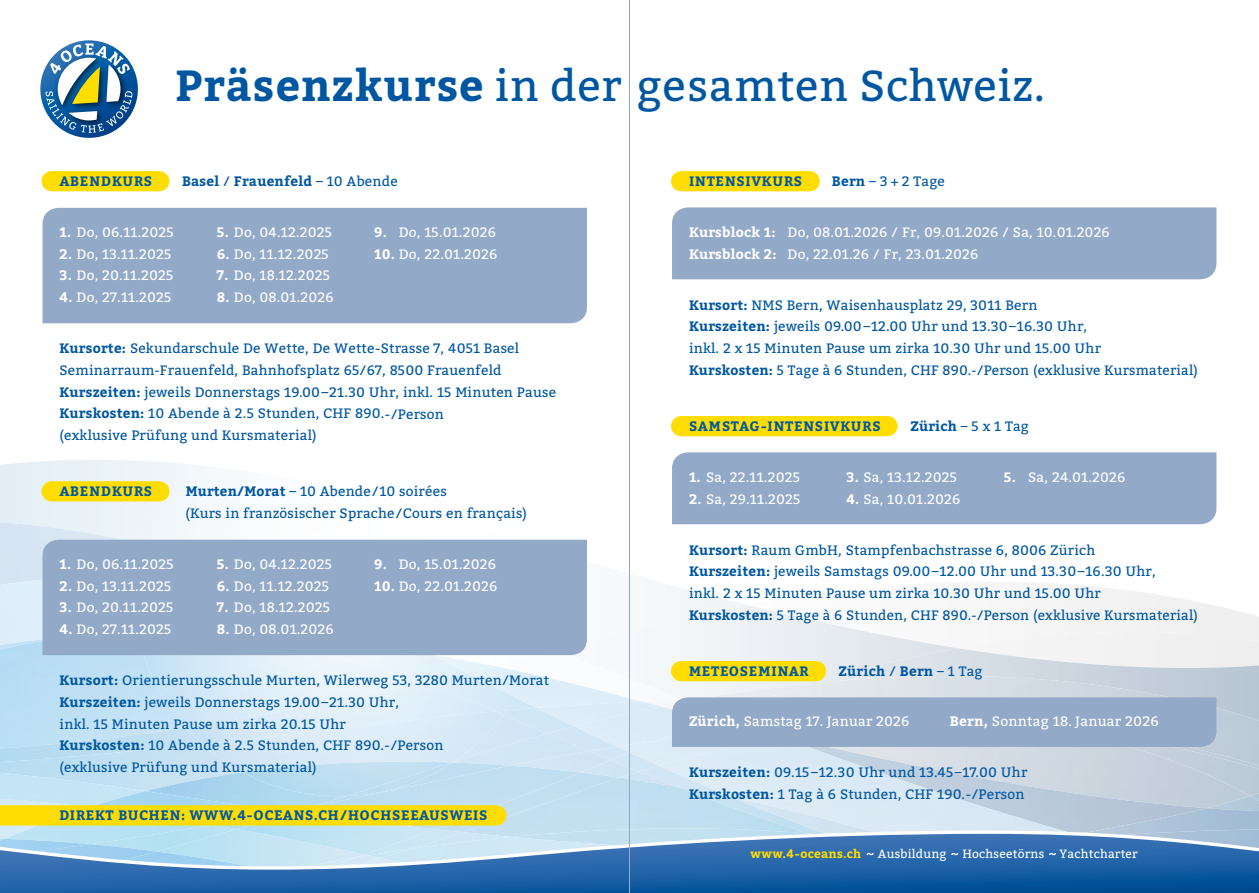
<style>
.page{position:relative;width:1259px;height:893px;background:#fff}
.page>*{position:absolute;margin:0;border:0;box-sizing:border-box;transform-origin:0 0}
.t1{font:43.35px "Bitter";letter-spacing:.015em;color:#0057a1}
.t2{font:13.65px/21.8px "Bitter";letter-spacing:.015em;color:#0057a1}
.t3{font:13.65px/21.8px "Bitter";letter-spacing:.015em;color:#fff}
.t4{font:700 13.65px "Bitter";letter-spacing:.05em;color:#0057a1}
.t5{font:700 13.65px "Bitter";letter-spacing:.015em;color:#0057a1}
.t6{font:12px "Bitter";letter-spacing:.015em;color:#fff}
.t7{font:700 12px "Bitter";letter-spacing:.015em;color:#fd0}
.s1{font-weight:700}
.s2{font-weight:400}
</style>
<div class="page">
<svg style="left:41px;top:171px;width:1176px;height:369px"></svg>
<div style="left:957px;top:632px;width:302px;height:16px;background:#f3f3f3"></div>
<img style="left:814px;top:648px;width:445px;height:28px">
<img style="left:693px;top:683px;width:69px;height:14px">
<img style="left:762px;top:676px;width:497px;height:24px">
<img style="left:1216px;top:700px;width:43px;height:26px">
<img style="left:1250px;top:726px;width:9px;height:63px">
<div style="left:1206px;top:723px;width:44px;height:73px;background:#becbd9"></div>
<img style="left:0;top:460px;width:176px;height:61px">
<img style="left:1075px;top:747px;width:131px;height:61px">
<img style="left:0;top:521px;width:138px;height:54px">
<div style="left:538px;top:651px;width:147px;height:46px;background:#f6f8fa"></div>
<img style="left:528px;top:673px;width:115px;height:29px">
<div style="left:574px;top:706px;width:98px;height:35px;background:#dcecf7"></div>
<img style="left:656px;top:719px;width:16px;height:11px">
<img style="left:630px;top:730px;width:42px;height:21px">
<img style="left:659px;top:737px;width:416px;height:92px">
<img style="left:0;top:575px;width:43px;height:58px">
<img style="left:515px;top:697px;width:21px;height:11px">
<img style="left:507px;top:708px;width:67px;height:18px">
<img style="left:547px;top:726px;width:70px;height:20px">
<img style="left:588px;top:746px;width:41px;height:5px">
<img style="left:588px;top:751px;width:71px;height:15px">
<img style="left:639px;top:766px;width:93px;height:12px">
<div style="left:504px;top:734px;width:84px;height:32px;background:#d2e6f5"></div>
<img style="left:580px;top:760px;width:59px;height:12px">
<img style="left:620px;top:772px;width:57px;height:6px">
<div style="left:830px;top:797px;width:110px;height:32px;background:#dceaf5"></div>
<img style="left:807px;top:787px;width:23px;height:41px">
<img style="left:145px;top:772px;width:149px;height:33px">
<img style="left:294px;top:766px;width:286px;height:39px">
<img style="left:435px;top:772px;width:185px;height:57px">
<img style="left:462px;top:778px;width:345px;height:51px">
<img style="left:511px;top:828px;width:355px;height:1px">
<img style="left:1250px;top:789px;width:9px;height:7px">
<img style="left:1206px;top:796px;width:53px;height:12px">
<img style="left:1075px;top:808px;width:184px;height:21px">
<img style="left:0;top:767px;width:145px;height:38px">
<img style="left:4px;top:825px;width:86px;height:4px">
<img style="left:90px;top:791px;width:197px;height:14px">
<img style="left:212px;top:825px;width:24px;height:4px">
<img style="left:236px;top:825px;width:199px;height:4px">
<img style="left:176px;top:384px;width:365px;height:79px">
<img style="left:138px;top:463px;width:408px;height:77px">
<img style="left:422px;top:673px;width:93px;height:38px">
<svg style="left:496px;top:710px;width:11px;height:5px"></svg>
<img style="left:137px;top:655px;width:285px;height:73px">
<img style="left:186px;top:683px;width:310px;height:61px">
<img style="left:202px;top:711px;width:302px;height:61px">
<img style="left:243px;top:762px;width:103px;height:34px">
<div style="left:346px;top:762px;width:106px;height:34px;background:#c1dff1"></div>
<svg style="left:0;top:829px;width:1259px;height:64px;background:#588ec0"></svg>
<div style="left:672px;top:207px;width:544px;height:72px;background:#92a9c8"></div>
<div style="left:43px;top:540px;width:544px;height:115px;background:#92a9c8"></div>
<div style="left:43px;top:208px;width:544px;height:115px;background:#92a9c8"></div>
<svg style="left:40px;top:40px;width:98px;height:98px"></svg>
<div style="left:681px;top:171px;width:128px;height:20px;background:#fd0"></div>
<div style="left:52px;top:171px;width:107px;height:20px;background:#fd0"></div>
<div style="left:681px;top:416px;width:206px;height:20px;background:#fd0"></div>
<div style="left:681px;top:661px;width:135px;height:20px;background:#fd0"></div>
<div style="left:52px;top:481px;width:107px;height:20px;background:#fd0"></div>
<svg style="left:866px;top:853px;width:7px;height:2px"></svg>
<svg style="left:951px;top:853px;width:7px;height:2px"></svg>
<svg style="left:1049px;top:853px;width:7px;height:2px"></svg>
<div style="left:672px;top:452px;width:544px;height:72px;background:#92a9c8"></div>
<div style="left:672px;top:697px;width:544px;height:50px;background:#92a9c8"></div>
<div style="left:0;top:805px;width:496px;height:20px;background:#fd0"></div>
<hr style="left:629px;top:0;width:1px;height:893px;background:#92a9c8">
<h1 class="t1" style="left:175px;top:55px;width:871px"><span class="s1">Präsenzkurse</span> in der gesamten Schweiz.</h1>
<p class="t4" style="left:60px;top:171px;width:42px">Abendk</p>
<p class="t4" style="left:122px;top:171px;width:30px">urs</p>
<p class="t5" style="left:182px;top:171px;width:217px">Basel <span class="s2">/</span> Frauenfeld <span class="s2">– 10 Abende</span></p>
<p class="t3" style="left:60px;top:221px;width:116px"><span class="s1">1.</span> Do, 06.11.2025</p>
<p class="t3" style="left:217px;top:221px;width:117px"><span class="s1">5.</span> Do, 04.12.2025</p>
<p class="t3" style="left:374px;top:221px;width:123px"><span class="s1">9.</span> Do, 15.01.2026</p>
<p class="t3" style="left:60px;top:243px;width:113px"><span class="s1">2.</span> Do, 13.11.2025</p>
<p class="t3" style="left:217px;top:243px;width:113px"><span class="s1">6.</span> Do, 11.12.2025</p>
<p class="t3" style="left:374px;top:243px;width:124px"><span class="s1">10.</span> Do, 22.01.2026</p>
<p class="t3" style="left:60px;top:264px;width:115px"><span class="s1">3.</span> Do, 20.11.2025</p>
<p class="t3" style="left:217px;top:264px;width:114px"><span class="s1">7.</span> Do, 18.12.2025</p>
<p class="t3" style="left:60px;top:286px;width:113px"><span class="s1">4.</span> Do, 27.11.2025</p>
<p class="t3" style="left:217px;top:286px;width:118px"><span class="s1">8.</span> Do, 08.01.2026</p>
<p class="t2" style="left:60px;top:337px;width:498px"><span class="s1">Kursorte:</span> Sekundarschule De Wette, De Wette-Strasse 7, 4051 Basel Seminarraum-Frauenfeld, Bahnhofsplatz 65/67, 8500 Frauenfeld <span class="s1">Kurszeiten:</span> jeweils Donnerstags 19.00–21.30 Uhr, inkl. 15 Minuten Pause <span class="s1">Kurskosten:</span> 10 Abende à 2.5 Stunden, CHF 890.-/Person<br>(exklusive Prüfung und Kursmaterial)</p>
<p class="t4" style="left:60px;top:481px;width:42px">Abendk</p>
<p class="t4" style="left:122px;top:481px;width:30px">urs</p>
<p class="t2" style="left:185px;top:480px;width:343px"><span class="s1">Murten/Morat</span> – 10 Abende/10 soirées<br>(Kurs in französischer Sprache/Cours en français)</p>
<p class="t3" style="left:60px;top:553px;width:116px"><span class="s1">1.</span> Do, 06.11.2025</p>
<p class="t3" style="left:217px;top:553px;width:117px"><span class="s1">5.</span> Do, 04.12.2025</p>
<p class="t3" style="left:374px;top:553px;width:123px"><span class="s1">9.</span> Do, 15.01.2026</p>
<p class="t3" style="left:60px;top:575px;width:113px"><span class="s1">2.</span> Do, 13.11.2025</p>
<p class="t3" style="left:217px;top:575px;width:113px"><span class="s1">6.</span> Do, 11.12.2025</p>
<p class="t3" style="left:374px;top:575px;width:124px"><span class="s1">10.</span> Do, 22.01.2026</p>
<p class="t3" style="left:60px;top:596px;width:115px"><span class="s1">3.</span> Do, 20.11.2025</p>
<p class="t3" style="left:217px;top:596px;width:114px"><span class="s1">7.</span> Do, 18.12.2025</p>
<p class="t3" style="left:60px;top:618px;width:113px"><span class="s1">4.</span> Do, 27.11.2025</p>
<p class="t3" style="left:217px;top:618px;width:118px"><span class="s1">8.</span> Do, 08.01.2026</p>
<p class="t2" style="left:60px;top:669px;width:491px"><span class="s1">Kursort:</span> Orientierungsschule Murten, Wilerweg 53, 3280 Murten/Morat <span class="s1">Kurszeiten:</span> jeweils Donnerstags 19.00–21.30 Uhr,<br>inkl. 15 Minuten Pause um zirka 20.15 Uhr<br><span class="s1">Kurskosten:</span> 10 Abende à 2.5 Stunden, CHF 890.-/Person<br>(exklusive Prüfung und Kursmaterial)</p>
<p class="t4" style="left:60px;top:805px;width:146px">DIREKT buchen: www</p>
<p class="t4" style="left:232px;top:805px;width:62px">.4-Oceans</p>
<p class="t4" style="left:314px;top:805px;width:46px">.ch /hochs</p>
<p class="t4" style="left:401px;top:805px;width:80px">eeausweis</p>
<p class="t4" style="left:689px;top:171px;width:46px">Intensi</p>
<p class="t4" style="left:751px;top:171px;width:51px">vkurs</p>
<p class="t2" style="left:832px;top:170px;width:114px"><span class="s1">Bern</span> – 3 + 2 Tage</p>
<p class="t3" style="left:689px;top:221px;width:422px"><span class="s1">Kursblock 1:</span> Do, 08.01.2026 / Fr, 09.01.2026 / Sa, 10.01.2026<br><span class="s1">Kursblock 2:</span> Do, 22.01.26 / Fr, 23.01.2026</p>
<p class="t2" style="left:689px;top:294px;width:510px"><span class="s1">Kursort:</span> NMS Bern, Waisenhausplatz 29, 3011 Bern<br><span class="s1">Kurszeiten:</span> jeweils 09.00–12.00 Uhr und 13.30–16.30 Uhr,<br>inkl. 2 x 15 Minuten Pause um zirka 10.30 Uhr und 15.00 Uhr<br><span class="s1">Kurskosten:</span> 5 Tage à 6 Stunden, CHF 890.-/Person (exklusive Kursmaterial)</p>
<p class="t4" style="left:689px;top:416px;width:124px">SAMSTAG-Intensi</p>
<p class="t4" style="left:830px;top:416px;width:51px">vkurs</p>
<p class="t2" style="left:910px;top:415px;width:120px"><span class="s1">Zürich</span> – 5 x 1 Tag</p>
<p class="t3" style="left:689px;top:466px;width:112px"><span class="s1">1.</span> Sa, 22.11.2025</p>
<p class="t3" style="left:846px;top:466px;width:112px"><span class="s1">3.</span> Sa, 13.12.2025</p>
<p class="t3" style="left:1003px;top:466px;width:123px"><span class="s1">5.</span> Sa, 24.01.2026</p>
<p class="t3" style="left:689px;top:488px;width:113px"><span class="s1">2.</span> Sa, 29.11.2025</p>
<p class="t3" style="left:846px;top:488px;width:115px"><span class="s1">4.</span> Sa, 10.01.2026</p>
<p class="t2" style="left:689px;top:539px;width:510px"><span class="s1">Kursort:</span> Raum GmbH, Stampfenbachstrasse 6, 8006 Zürich<br><span class="s1">Kurszeiten:</span> jeweils Samstags 09.00–12.00 Uhr und 13.30–16.30 Uhr,<br>inkl. 2 x 15 Minuten Pause um zirka 10.30 Uhr und 15.00 Uhr<br><span class="s1">Kurskosten:</span> 5 Tage à 6 Stunden, CHF 890.-/Person (exklusive Kursmaterial)</p>
<p class="t4" style="left:689px;top:661px;width:93px">Meteosemina</p>
<p class="t4" style="left:799px;top:661px;width:11px">r</p>
<p class="t4" style="left:838px;top:661px;width:145px">Zürich <span class="s2">/</span> Bern <span class="s2">– 1 Tag</span></p>
<p class="t3" style="left:689px;top:710px;width:222px"><span class="s1">Zürich,</span> Samstag 17. Januar 2026</p>
<p class="t3" style="left:950px;top:710px;width:210px"><span class="s1">Bern,</span> Sonntag 18. Januar 2026</p>
<p class="t2" style="left:689px;top:761px;width:340px"><span class="s1">Kurszeiten:</span> 09.15–12.30 Uhr und 13.45–17.00 Uhr<br><span class="s1">Kurskosten:</span> 1 Tag à 6 Stunden, CHF 190.-/Person</p>
<p class="t7" style="left:750px;top:844px;width:112px">www.4-oceans.ch</p>
<p class="t6" style="left:878px;top:845px;width:70px">Ausbildung</p>
<p class="t6" style="left:962px;top:845px;width:83px">Hochseetörns</p>
<p class="t6" style="left:1059px;top:845px;width:80px">Yachtcharter</p>
</div>
